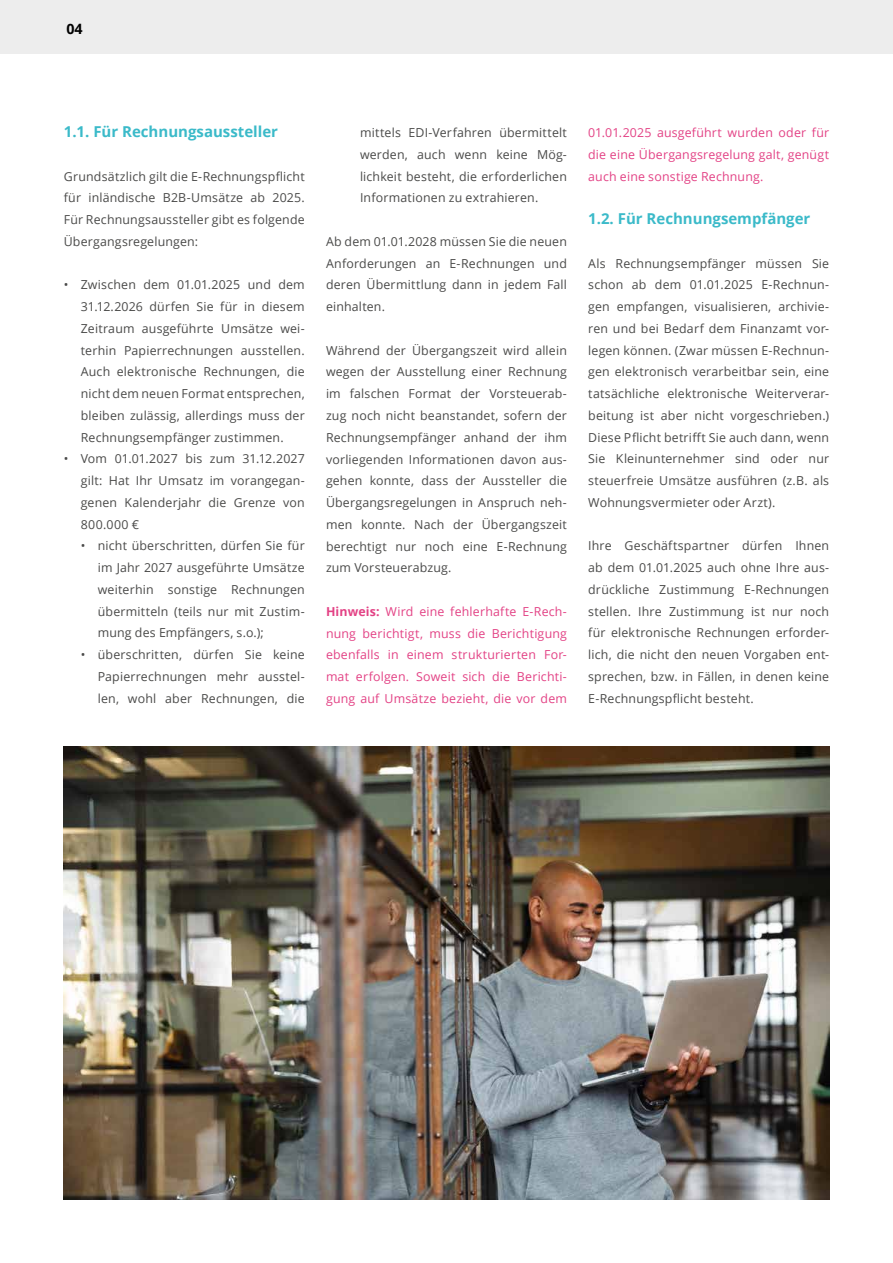
<style>
.page{position:relative;width:893px;height:1263px;background:#fff}
.page>*{position:absolute;margin:0;border:0;box-sizing:border-box;transform-origin:0 0}
.t1{font:700 15px "Open Sans";color:#3bbac9}
.t2{font:700 14.25px "Open Sans";color:#000}
.t3{font:12.3px/21.8px "Open Sans";letter-spacing:.015em;color:#4a4a49;text-align:justify}
.t4{font:12.3px/21.8px "Open Sans";letter-spacing:.015em;color:#e34285;text-align:justify}
.s1{font-weight:700}
</style>
<div class="page">
<div style="left:0;top:0;width:893px;height:54px;background:#ededed"></div>
<img style="left:64px;top:746px;width:765px;height:453px">
<p class="t2" style="left:66px;top:19px;width:18px">04</p>
<p class="t1" style="left:64px;top:121px;width:216px">1.1. Für Rechnungsaussteller</p>
<p class="t3" style="left:64px;top:165px;width:242px">Grundsätzlich gilt die E-Rechnungspflicht für inländische B2B-Umsätze ab 2025.<br>Für Rechnungsaussteller gibt es folgende Übergangsregelungen:</p>
<p class="t3" style="left:81px;top:274px;width:225px;text-indent:-17px">• Zwischen dem 01.01.2025 und dem 31.12.2026 dürfen Sie für in diesem Zeitraum ausgeführte Umsätze wei&shy;terhin Papierrechnungen ausstellen.<br>Auch elektronische Rechnungen, die nicht dem neuen Format entsprechen, bleiben zulässig, allerdings muss der Rechnungsempfänger zustimmen.</p>
<p class="t3" style="left:81px;top:448px;width:225px;text-indent:-17px">• Vom 01.01.2027 bis zum 31.12.2027 gilt: Hat Ihr Umsatz im vorangegan&shy;genen Kalenderjahr die Grenze von 800.000 €</p>
<p class="t3" style="left:98px;top:535px;width:208px;text-indent:-17px">• nicht überschritten, dürfen Sie für im Jahr 2027 ausgeführte Umsätze weiterhin sonstige Rechnungen übermitteln (teils nur mit Zustim&shy;mung des Empfängers, s.o.);</p>
<p class="t3" style="left:98px;top:643px;width:208px;text-indent:-17px">• überschritten, dürfen Sie keine Papierrechnungen mehr ausstel&shy;len, wohl aber Rechnungen, die</p>
<p class="t3" style="left:360px;top:122px;width:208px">mittels EDI-Verfahren übermittelt werden, auch wenn keine Mög&shy;lichkeit besteht, die erforderlichen Informationen zu extrahieren.</p>
<p class="t3" style="left:326px;top:230px;width:242px">Ab dem 01.01.2028 müssen Sie die neuen Anforderungen an E-Rechnungen und deren Übermittlung dann in jedem Fall einhalten.</p>
<p class="t3" style="left:326px;top:339px;width:242px">Während der Übergangszeit wird allein wegen der Ausstellung einer Rechnung im falschen Format der Vorsteuerab&shy;zug noch nicht beanstandet, sofern der Rechnungsempfänger anhand der ihm vorliegenden Informationen davon aus&shy;gehen konnte, dass der Aussteller die Übergangsregelungen in Anspruch neh&shy;men konnte. Nach der Übergangszeit berechtigt nur noch eine E-Rechnung zum Vorsteuerabzug.</p>
<p class="t4" style="left:326px;top:600px;width:242px"><span class="s1">Hinweis:</span> Wird eine fehlerhafte E-Rech&shy;nung berichtigt, muss die Berichtigung ebenfalls in einem strukturierten For&shy;mat erfolgen. Soweit sich die Berichti&shy;gung auf Umsätze bezieht, die vor dem</p>
<p class="t4" style="left:588px;top:122px;width:242px">01.01.2025 ausgeführt wurden oder für die eine Übergangsregelung galt, genügt auch eine sonstige Rechnung.</p>
<p class="t1" style="left:588px;top:208px;width:224px">1.2. Für Rechnungsempfänger</p>
<p class="t3" style="left:588px;top:252px;width:242px">Als Rechnungsempfänger müssen Sie schon ab dem 01.01.2025 E-Rechnun&shy;gen empfangen, visualisieren, archivie&shy;ren und bei Bedarf dem Finanzamt vor&shy;legen können. (Zwar müssen E-Rechnun&shy;gen elektronisch verarbeitbar sein, eine tatsächliche elektronische Weiterverar&shy;beitung ist aber nicht vorgeschrieben.)<br>Diese Pflicht betrifft Sie auch dann, wenn Sie Kleinunternehmer sind oder nur steuerfreie Umsätze ausführen (z.B. als Wohnungsvermieter oder Arzt).</p>
<p class="t3" style="left:588px;top:535px;width:242px">Ihre Geschäftspartner dürfen Ihnen ab dem 01.01.2025 auch ohne Ihre aus&shy;drückliche Zustimmung E-Rechnungen stellen. Ihre Zustimmung ist nur noch für elektronische Rechnungen erforder&shy;lich, die nicht den neuen Vorgaben ent&shy;sprechen, bzw. in Fällen, in denen keine E-Rechnungspflicht besteht.</p>
</div>
